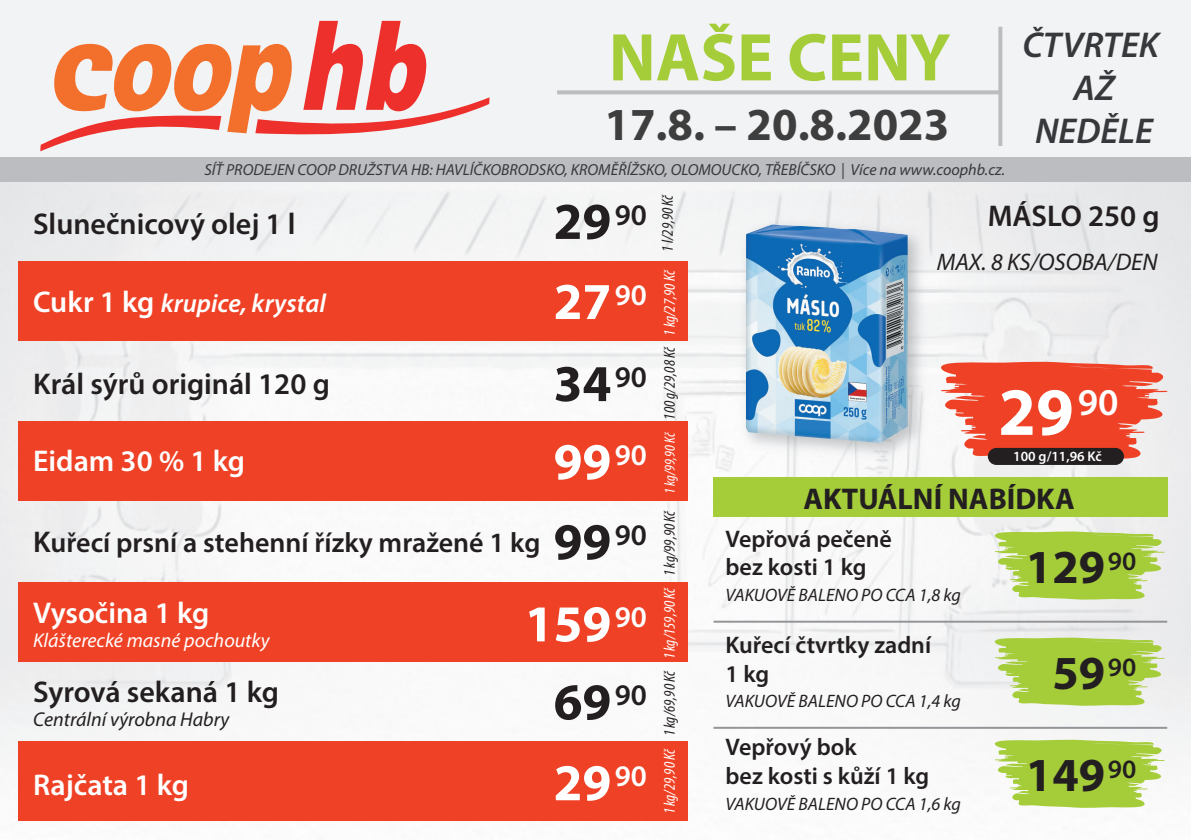
<style>
.page{position:relative;width:1191px;height:840px;background:#fff}
.page>*{position:absolute;margin:0;border:0;box-sizing:border-box;transform-origin:0 0}
.t1{font:700 68px "Myriad Pro";color:#a5cd3a}
.t2{font:700 68px "Myriad Pro";color:#fff}
.t3{font:700 52px "Myriad Pro";color:#fff}
.t4{font:700 52px "Myriad Pro";color:#231f20}
.t5{font:700 47.6px "Myriad Pro";color:#231f20}
.t6{font:700 46px "Myriad Pro";color:#3e3e3f}
.t7{font:italic 600 36px/43.2px "Myriad Pro";color:#36383b;text-align:center}
.t8{font:600 30px "Myriad Pro";color:#231f20}
.t9{font:600 30px "Myriad Pro";color:#fff}
.t10{font:700 30px "Myriad Pro";color:#231f20}
.t11{font:600 28px "Myriad Pro";color:#231f20}
.t12{font:italic 600 26px "Myriad Pro";color:#fff}
.t13{font:600 24px/28.8px "Myriad Pro";color:#231f20}
.t14{font:italic 24px "Myriad Pro";color:#231f20}
.t15{font:italic 20px "Myriad Pro";color:#fff}
.t16{font:italic 20px "Myriad Pro";color:#231f20}
.t17{font:italic 18px "Myriad Pro";color:#231f20}
.t18{font:italic 16px "Myriad Pro";color:#36383b}
.t19{font:italic condensed 16px "Myriad Pro";letter-spacing:-.005em;color:#231f20}
.t20{font:italic condensed 16px "Myriad Pro";letter-spacing:-.005em;color:#fff}
.t21{font:italic condensed 15px "Myriad Pro";color:#fff}
.t22{font:600 14px "Myriad Pro";color:#fff}
.s1{font-style:normal;font-size:30px}
.s2{font-size:30px}
.s3{font-weight:700;font-size:52px}
</style>
<div class="page">
<img style="left:0;top:182px;width:1191px;height:639px">
<div style="left:713px;top:476px;width:454px;height:40px;background:#a5cd3a"></div>
<svg style="left:990px;top:739px;width:176px;height:68px"></svg>
<hr style="left:713px;top:726px;width:454px;height:2px;background:#939598">
<svg style="left:990px;top:637px;width:176px;height:68px;background:#b6d464"></svg>
<hr style="left:713px;top:620px;width:454px;height:2px;background:#939598">
<svg style="left:990px;top:531px;width:176px;height:68px;background:#b6d564"></svg>
<img style="left:727px;top:208px;width:211px;height:262px">
<img style="left:746px;top:224px;width:162px;height:218px">
<svg style="left:934px;top:361px;width:235px;height:98px;background:#ef6d58"></svg>
<div style="left:987px;top:447px;width:137px;height:17px;background:#231f20;border-radius:9px"></div>
<div style="left:18px;top:741px;width:669px;height:79px;background:#ef4125"></div>
<div style="left:18px;top:581px;width:669px;height:80px;background:#ef4125"></div>
<div style="left:18px;top:421px;width:669px;height:79px;background:#ef4125"></div>
<div style="left:18px;top:261px;width:669px;height:79px;background:#ef4125"></div>
<div style="left:0;top:0;width:1191px;height:158px;background:#f2f3f4"></div>
<div style="left:0;top:157px;width:1191px;height:25px;background:#bcbdc0"></div>
<svg style="left:557px;top:90px;width:441px;height:4px;background:#c0c1c4"></svg>
<svg style="left:998px;top:27px;width:4px;height:119px"></svg>
<svg style="left:40px;top:21px;width:449px;height:130px"></svg>
<h1 class="t1" style="left:609px;top:13px;width:343px">NAŠE CENY</h1>
<h3 class="t7" style="left:1022px;top:22px;width:138px">ČTVRTEK<br>AŽ</h3>
<h3 class="t6" style="left:604px;top:94px;width:346px">17.8. – 20.8.2023</h3>
<h3 class="t7" style="left:1035px;top:109px;width:119px">NEDĚLE</h3>
<p class="t18" style="left:204px;top:160px;width:802px">SÍŤ PRODEJEN COOP DRUŽSTVA HB: HAVLÍČKOBRODSKO, KROMĚŘÍŽSKO, OLOMOUCKO, TŘEBÍČSKO | Více na www.coophb.cz.</p>
<h3 class="t8" style="left:33px;top:204px;width:264px">Slunečnicový olej 1 l</h3>
<h2 class="t4" style="left:553px;top:187px;width:59px">29</h2>
<p class="t19" style="left:658px;top:251px;width:59px;rotate:-90deg">1 l/29,90 Kč</p>
<h3 class="t8" style="left:614px;top:196px;width:34px">90</h3>
<h3 class="t12" style="left:33px;top:286px;width:294px"><span class="s1">Cukr 1 kg</span> krupice, krystal</h3>
<h2 class="t3" style="left:553px;top:267px;width:95px">27<sup>90</sup></h2>
<h3 class="t8" style="left:33px;top:364px;width:298px">Král sýrů originál 120 g</h3>
<h2 class="t4" style="left:553px;top:349px;width:95px">34<sup>90</sup></h2>
<h3 class="t9" style="left:33px;top:442px;width:213px">Eidam 30 % 1 kg</h3>
<h2 class="t3" style="left:553px;top:427px;width:95px">99<sup>90</sup></h2>
<h3 class="t11" style="left:33px;top:524px;width:615px"><span class="s2">K</span>uřecí prsní a stehenní řízky mražené 1 kg <span class="s3">99</span><sup>90</sup></h3>
<h3 class="t9" style="left:33px;top:593px;width:178px">Vysočina 1 kg</h3>
<h2 class="t3" style="left:525px;top:589px;width:124px">159<sup>90</sup></h2>
<p class="t15" style="left:33px;top:627px;width:238px">Klášterecké masné pochoutky</p>
<h3 class="t8" style="left:33px;top:672px;width:247px">Syrová sekaná 1 kg</h3>
<h2 class="t4" style="left:553px;top:667px;width:95px">69<sup>90</sup></h2>
<p class="t16" style="left:33px;top:706px;width:198px">Centrální výrobna Habry</p>
<h2 class="t3" style="left:553px;top:748px;width:59px">29</h2>
<h3 class="t9" style="left:33px;top:765px;width:157px">Rajčata 1 kg</h3>
<h3 class="t9" style="left:614px;top:756px;width:34px">90</h3>
<p class="t20" style="left:660px;top:336px;width:68px;rotate:-90deg">1 kg/27,90 Kč</p>
<p class="t19" style="left:660px;top:419px;width:75px;rotate:-90deg">100 g/29,08 Kč</p>
<p class="t21" style="left:660px;top:494px;width:63px;rotate:-90deg">1 kg/99,90 Kč</p>
<p class="t19" style="left:660px;top:576px;width:68px;rotate:-90deg">1 kg/99,90 Kč</p>
<p class="t20" style="left:660px;top:659px;width:74px;rotate:-90deg">1 kg/159,90 Kč</p>
<p class="t19" style="left:660px;top:736px;width:68px;rotate:-90deg">1 kg/69,90 Kč</p>
<p class="t20" style="left:660px;top:814px;width:68px;rotate:-90deg">1 kg/29,90 Kč</p>
<h3 class="t8" style="left:987px;top:197px;width:173px">MÁSLO 250 g</h3>
<h3 class="t14" style="left:936px;top:247px;width:222px">MAX. 8 KS/OSOBA/DEN</h3>
<h1 class="t2" style="left:998px;top:367px;width:122px">29<sup>90</sup></h1>
<p class="t22" style="left:1013px;top:447px;width:90px">100 g/11,96 Kč</p>
<h3 class="t10" style="left:803px;top:478px;width:273px">AKTUÁLNÍ NABÍDKA</h3>
<h3 class="t13" style="left:725px;top:523px;width:168px">Vepřová pečeně bez kosti 1 kg</h3>
<p class="t17" style="left:725px;top:584px;width:237px">VAKUOVĚ BALENO PO CCA 1,8 kg</p>
<h3 class="t13" style="left:725px;top:629px;width:207px">Kuřecí čtvrtky zadní<br>1 kg</h3>
<p class="t17" style="left:725px;top:690px;width:237px">VAKUOVĚ BALENO PO CCA 1,4 kg</p>
<h3 class="t13" style="left:725px;top:731px;width:205px">Vepřový bok<br>bez kosti s kůží 1 kg</h3>
<p class="t17" style="left:725px;top:792px;width:237px">VAKUOVĚ BALENO PO CCA 1,6 kg</p>
<h3 class="t5" style="left:1026px;top:535px;width:112px">129<sup>90</sup></h3>
<h3 class="t5" style="left:1052px;top:641px;width:86px">59<sup>90</sup></h3>
<h3 class="t5" style="left:1026px;top:743px;width:112px">149<sup>90</sup></h3>
</div>
